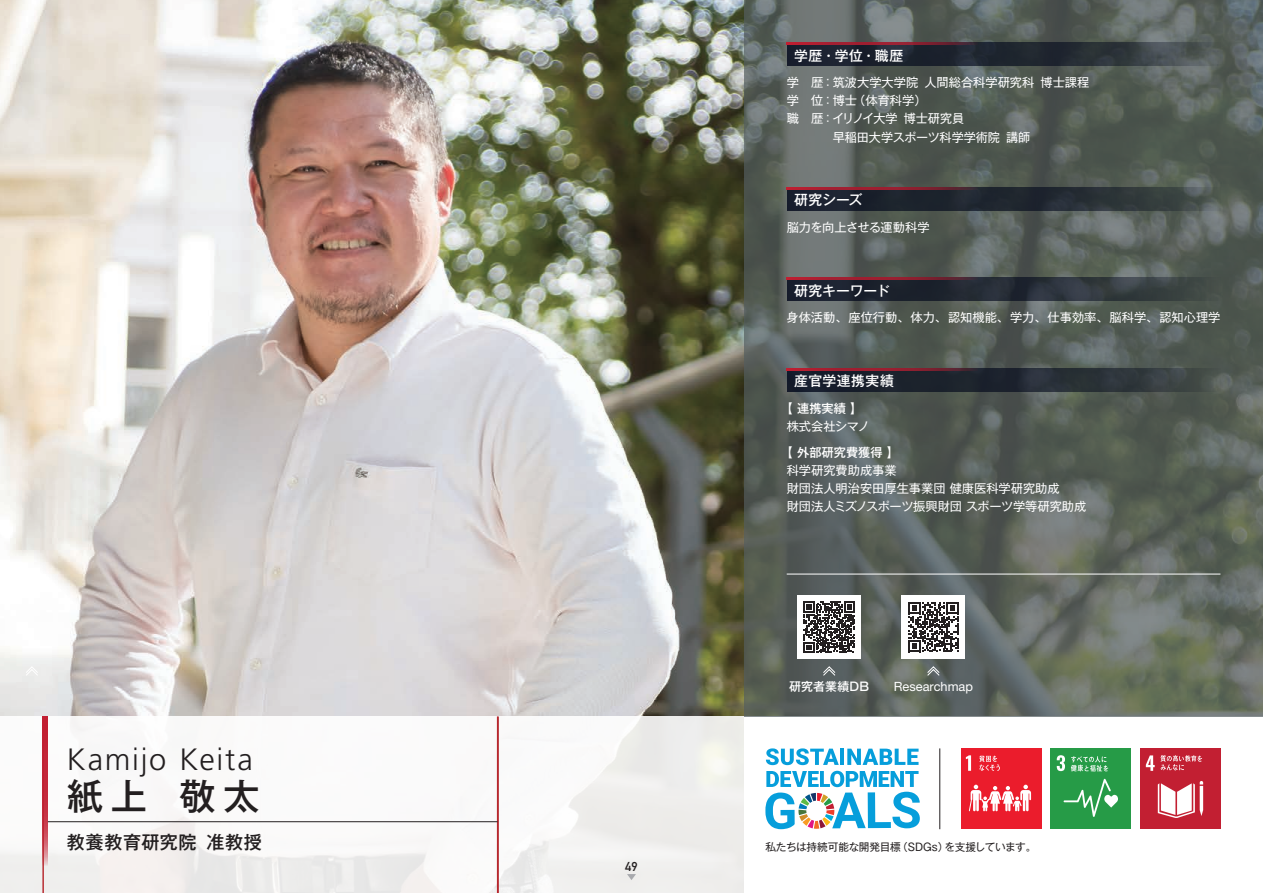
<style>
.page{position:relative;width:1263px;height:893px;background:#fff}
.page>*{position:absolute;margin:0;border:0;box-sizing:border-box;transform-origin:0 0}
.t1{font:500 36.15px "Gothic MB101 Pro";color:#231f20}
.t2{font:300 30.9px "Frutiger LT Std";letter-spacing:.055em;color:#231f20}
.t3{font:500 18px "Gothic MB101 Pro";letter-spacing:.025em;color:#231f20}
.t4{font:500 13.8px "Gothic MB101 Pro";letter-spacing:.025em;color:#fff}
.t5{font:500 13.8px "Gothic MB101 Pro";letter-spacing:-.01em;color:#fff}
.t6{font:12.75px "Helvetica Neue LT Std";color:#fff}
.t7{font:12.75px "DIN Mittelschrift Std";color:#231f20}
.t8{font:12.15px/18px "Gothic MB101 Pro";color:#fff}
.t9{font:500 12.15px "Gothic MB101 Pro";color:#fff}
.t10{font:12.15px "Gothic MB101 Pro";letter-spacing:-.035em;color:#fff}
.t11{font:500 12px "Gothic MB101 Pro";letter-spacing:.015em;color:#fff}
.t12{font:10.65px "Gothic MB101 Pro";letter-spacing:-.025em;color:#231f20}
</style>
<div class="page">
<img style="left:0;top:0;width:744px;height:716px">
<svg style="left:0;top:716px;width:744px;height:177px"></svg>
<svg style="left:744px;top:0;width:519px;height:716px;background:#5a625c"></svg>
<hr style="left:497px;top:716px;width:2px;height:177px;background:#b7282e">
<div style="left:43px;top:716px;width:5px;height:150px;background:#ece3e3"></div>
<svg style="left:766px;top:748px;width:73px;height:17px"></svg>
<hr style="left:840px;top:749px;width:4px;height:16px;background:#069edb">
<svg style="left:847px;top:749px;width:71px;height:16px"></svg>
<svg style="left:765px;top:771px;width:155px;height:58px"></svg>
<hr style="left:939px;top:748px;width:1px;height:81px;background:#231f20">
<hr style="left:787px;top:574px;width:433px;height:1px;background:#fff">
<hr style="left:43px;top:716px;width:1px;height:177px;background:#b7282e">
<svg style="left:43px;top:716px;width:5px;height:149px"></svg>
<svg style="left:787px;top:43px;width:433px;height:23px;background:#293039"></svg>
<hr style="left:787px;top:43px;width:191px;height:2px;background:#c21f32">
<svg style="left:787px;top:187px;width:433px;height:23px;background:#272e35"></svg>
<hr style="left:787px;top:187px;width:191px;height:3px;background:#c21f32">
<svg style="left:787px;top:277px;width:433px;height:24px;background:#293038"></svg>
<hr style="left:787px;top:277px;width:191px;height:3px;background:#c21f32">
<svg style="left:787px;top:368px;width:433px;height:23px;background:#282d35"></svg>
<hr style="left:787px;top:368px;width:191px;height:2px;background:#c21f32">
<svg style="left:25px;top:666px;width:14px;height:10px"></svg>
<div style="left:797px;top:595px;width:64px;height:64px;background:#fff"></div>
<svg style="left:803px;top:601px;width:52px;height:52px"></svg>
<svg style="left:822px;top:666px;width:14px;height:10px"></svg>
<hr style="left:48px;top:821px;width:449px;height:1px;background:#231f20">
<div style="left:961px;top:748px;width:81px;height:81px;background:#eb1c2c"></div>
<svg style="left:966px;top:755px;width:5px;height:16px"></svg>
<svg style="left:968px;top:785px;width:63px;height:27px"></svg>
<svg style="left:979px;top:755px;width:21px;height:16px"></svg>
<div style="left:1050px;top:748px;width:81px;height:81px;background:#269b47"></div>
<svg style="left:1057px;top:755px;width:8px;height:16px"></svg>
<svg style="left:1063px;top:779px;width:55px;height:38px"></svg>
<svg style="left:1071px;top:756px;width:37px;height:15px"></svg>
<div style="left:1140px;top:748px;width:80px;height:81px;background:#c21f32"></div>
<svg style="left:1158px;top:781px;width:45px;height:37px"></svg>
<svg style="left:1146px;top:755px;width:56px;height:16px"></svg>
<div style="left:901px;top:595px;width:64px;height:64px;background:#fff"></div>
<svg style="left:908px;top:602px;width:50px;height:50px"></svg>
<svg style="left:926px;top:666px;width:14px;height:10px"></svg>
<svg style="left:627px;top:874px;width:9px;height:6px"></svg>
<h2 class="t2" style="left:67px;top:742px;width:187px">Kamijo Keita</h2>
<h1 class="t1" style="left:67px;top:766px;width:194px">紙上 敬太</h1>
<h3 class="t3" style="left:67px;top:827px;width:196px">教養教育研究院 准教授</h3>
<p class="t7" style="left:625px;top:859px;width:14px">49</p>
<p class="t4" style="left:794px;top:44px;width:111px">学歴・学位・職歴</p>
<p class="t8" style="left:787px;top:72px;width:304px">学　歴：筑波大学大学院 人間総合科学研究科 博士課程</p>
<p class="t8" style="left:787px;top:90px;width:141px">学　位：博士（体育科学）</p>
<p class="t8" style="left:787px;top:108px;width:179px">職　歴：イリノイ大学 博士研究員</p>
<p class="t8" style="left:833px;top:126px;width:199px">早稲田大学スポーツ科学学術院 講師</p>
<p class="t4" style="left:794px;top:189px;width:70px">研究シーズ</p>
<p class="t10" style="left:787px;top:217px;width:144px">脳力を向上させる運動科学</p>
<p class="t5" style="left:794px;top:279px;width:97px">研究キーワード</p>
<p class="t8" style="left:786px;top:307px;width:435px">身体活動、座位行動、体力、認知機能、学力、仕事効率、脳科学、認知心理学</p>
<p class="t4" style="left:794px;top:369px;width:101px">産官学連携実績</p>
<p class="t9" style="left:781px;top:398px;width:83px">【 連携実績 】</p>
<p class="t8" style="left:787px;top:415px;width:85px">株式会社シマノ</p>
<p class="t9" style="left:781px;top:442px;width:120px">【 外部研究費獲得 】</p>
<p class="t8" style="left:787px;top:460px;width:301px">科学研究費助成事業<br>財団法人明治安田厚生事業団 健康医科学研究助成<br>財団法人ミズノスポーツ振興財団 スポーツ学等研究助成</p>
<p class="t11" style="left:789px;top:676px;width:82px">研究者業績DB</p>
<p class="t6" style="left:894px;top:679px;width:81px">Researchmap</p>
<p class="t12" style="left:765px;top:838px;width:272px">私たちは持続可能な開発目標（SDGs）を支援しています。</p>
</div>
